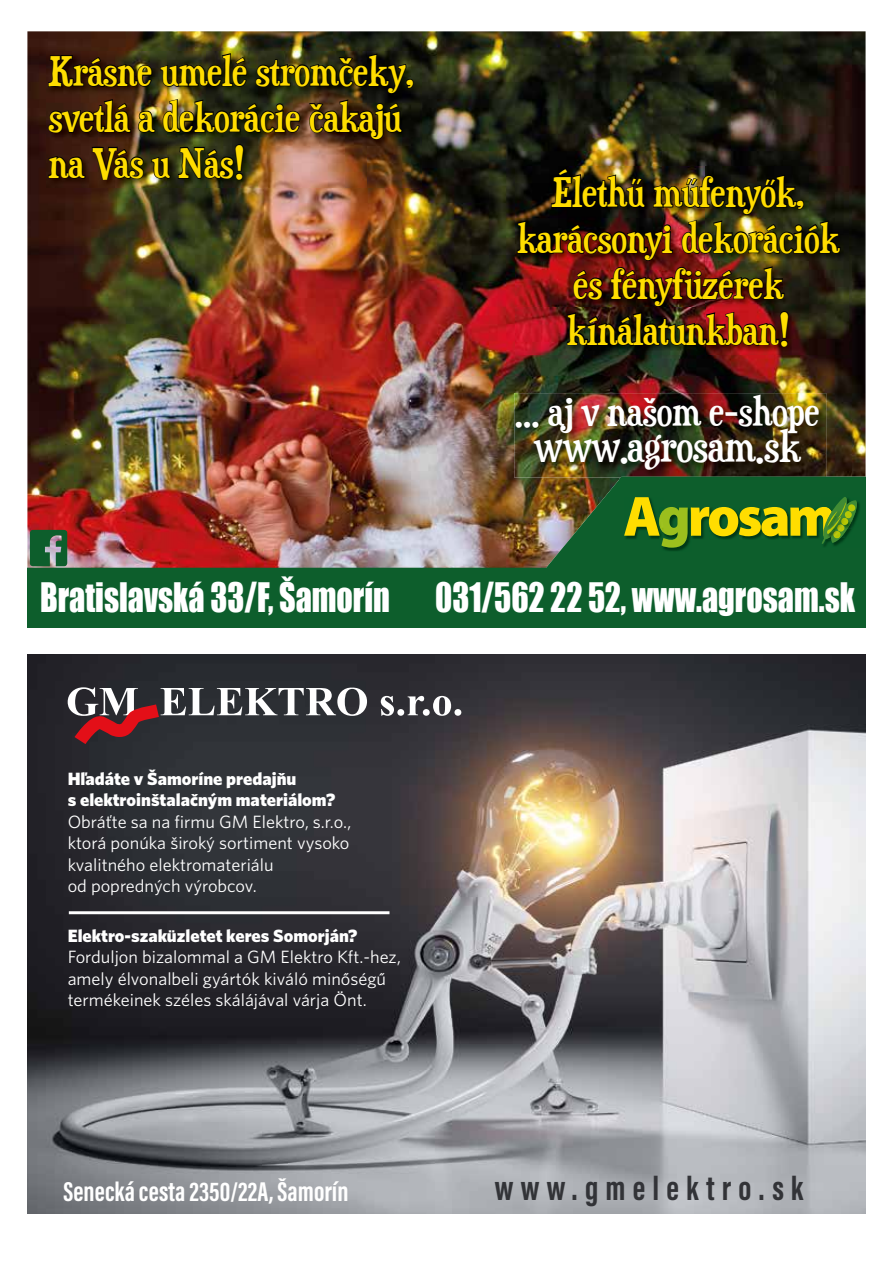
<style>
.page{position:relative;width:893px;height:1263px;background:#fff}
.page>*{position:absolute;margin:0;border:0;box-sizing:border-box;transform-origin:0 0}
.t1{font:41.25px "Duality";color:#fff}
.t2{font:38.25px/45.9px "Duality";color:#fd0}
.t3{font:38.25px "Duality";color:#fff}
.t4{font:37.35px "Impact";color:#fff;scale:.86 1}
.t5{font:700 34.8px "Acumin Pro Extra Cond";letter-spacing:.2em;color:#323337}
.t6{font:700 27.9px "Acumin Pro Extra Cond";letter-spacing:.005em;color:#fff}
.t7{font:17.85px/21.3px "Whitney C Ebook";color:#fff}
.t8{font:17.85px/21.3px "Whitney CE Black";color:#fff}
</style>
<div class="page">
<img style="left:27px;top:655px;width:838px;height:558px">
<svg style="left:381px;top:696px;width:80px;height:20px"></svg>
<svg style="left:68px;top:687px;width:299px;height:57px;background:#5d4f54"></svg>
<hr style="left:69px;top:911px;width:320px;height:3px;background:#fff">
<img style="left:27px;top:31px;width:838px;height:537px">
<div style="left:27px;top:568px;width:838px;height:59px;background:#0d5e2c"></div>
<img style="left:47px;top:52px;width:368px;height:141px">
<img style="left:515px;top:167px;width:333px;height:187px">
<img style="left:516px;top:167px;width:326px;height:181px">
<img style="left:514px;top:393px;width:312px;height:85px">
<img style="left:544px;top:477px;width:321px;height:93px">
<svg style="left:30px;top:530px;width:37px;height:36px"></svg>
<h2 class="t2" style="left:49px;top:48px;width:367px">Krásne umelé stromčeky, svetlá a dekorácie čakajú na Vás u Nás!</h2>
<h2 class="t2" style="left:517px;top:169px;width:324px;text-align:center">Élethű műfenyők, karácsonyi dekorációk és fényfüzérek kínálatunkban!</h2>
<h2 class="t3" style="left:515px;top:387px;width:306px">... aj v našom e-shope</h2>
<h1 class="t1" style="left:534px;top:421px;width:269px">www.agrosam.sk</h1>
<h3 class="t4" style="left:40px;top:568px;width:949px">Bratislavská 33/F, Šamorín 031/562 22 52, www.agrosam.sk</h3>
<p class="t8" style="left:68px;top:767px;width:269px">Hľadáte v Šamoríne predajňu<br>s elektroinštalačným materiálom?</p>
<p class="t7" style="left:68px;top:811px;width:285px">Obráťte sa na firmu GM Elektro, s.r.o., ktorá ponúka široký sortiment vysoko kvalitného elektromateriálu<br>od popredných výrobcov.</p>
<p class="t8" style="left:68px;top:924px;width:291px">Elektro-szaküzletet keres Somorján?</p>
<p class="t7" style="left:68px;top:946px;width:335px">Forduljon bizalommal a GM Elektro Kft.-hez, amely élvonalbeli gyártók kiváló minőségű termékeinek széles skálájával várja Önt.</p>
<h3 class="t6" style="left:63px;top:1174px;width:287px">Senecká cesta 2350/22A, Šamorín</h3>
<h3 class="t5" style="left:495px;top:1167px;width:310px">www.gmelektro.sk</h3>
</div>
